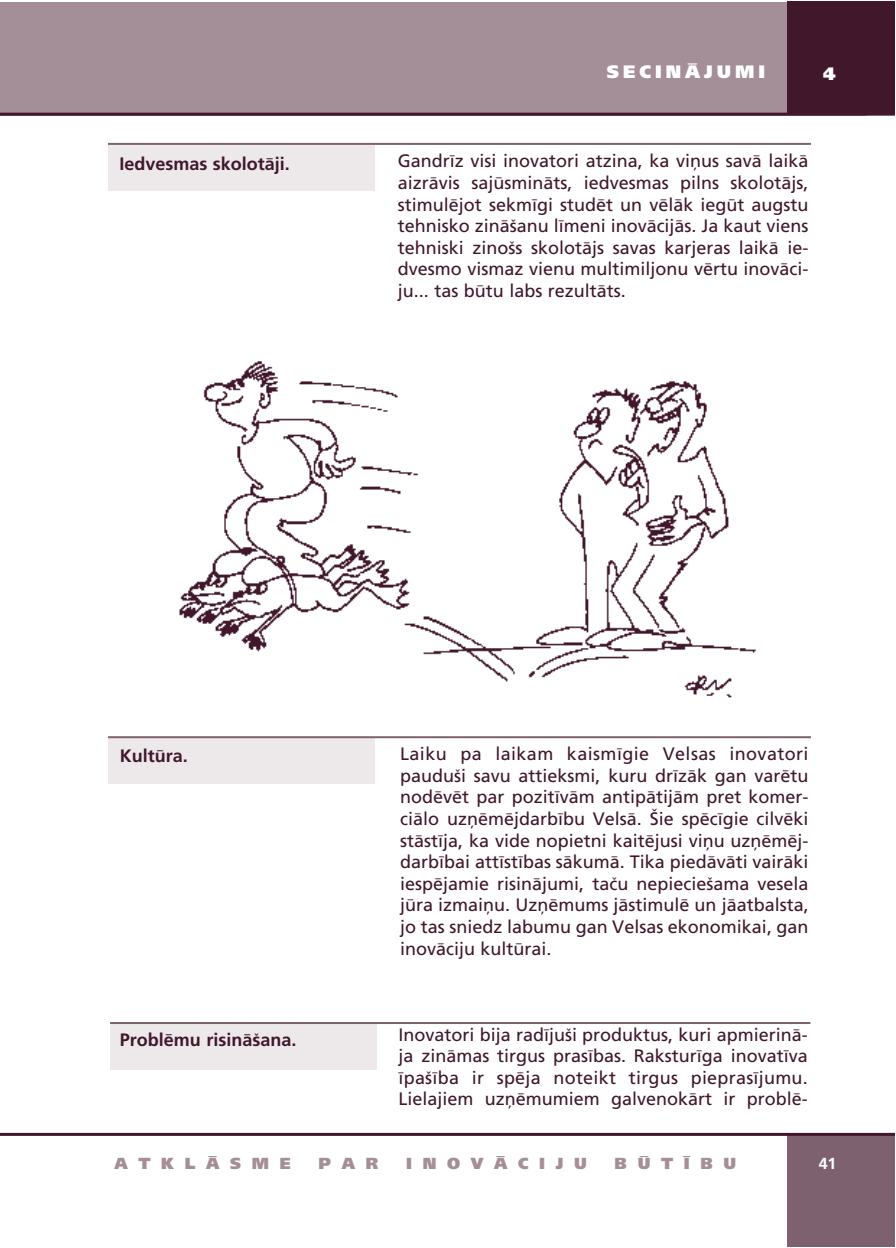
<style>
.page{position:relative;width:896px;height:1248px;background:#fff}
.page>*{position:absolute;margin:0;border:0;box-sizing:border-box;transform-origin:0 0}
.t1{font:18px/21.6px "Frutiger Lat Plain";color:#41172c;text-align:justify}
.t2{font:700 18px "Frutiger Lat";color:#41172c}
.t3{font:900 18px "Frutiger Lat";letter-spacing:.22em;color:#fff}
.t4{font:900 16px "Frutiger Lat";letter-spacing:.665em;color:#a48f99}
.t5{font:700 16px "Frutiger Lat";color:#fff}
</style>
<div class="page">
<div style="left:110px;top:1024px;width:267px;height:46px;background:#ede9eb"></div>
<div style="left:0;top:2px;width:867px;height:114px;background:#a48f99"></div>
<div style="left:787px;top:1px;width:108px;height:114px;background:#41172c"></div>
<div style="left:787px;top:1135px;width:108px;height:112px;background:#7e616f"></div>
<hr style="left:0;top:1133px;width:895px;height:3px;background:#41172c">
<hr style="left:0;top:113px;width:895px;height:3px;background:#41172c">
<hr style="left:110px;top:1022px;width:700px;height:2px;background:#7e616f">
<div style="left:108px;top:738px;width:267px;height:46px;background:#ede9eb"></div>
<hr style="left:108px;top:736px;width:703px;height:2px;background:#7e616f">
<div style="left:108px;top:145px;width:267px;height:45px;background:#ede9eb"></div>
<hr style="left:108px;top:143px;width:703px;height:2px;background:#7e616f">
<img style="left:179px;top:361px;width:577px;height:337px">
<p class="t3" style="left:607px;top:64px;width:160px">SECINÅJUMI</p>
<p class="t3" style="left:823px;top:66px;width:14px">4</p>
<p class="t2" style="left:119px;top:156px;width:172px">Iedvesmas skolotåji.</p>
<p class="t1" style="left:398px;top:152px;width:412px">Gandrîz visi inovatori atzina, ka viñus savå laikå aizråvis sajüsminåts, iedvesmas pilns skolotåjs, stimuléjot sekmîgi studét un vélåk iegüt augstu tehnisko zinåßanu lîmeni inovåcijås. Ja kaut viens tehniski zinoßs skolotåjs savas karjeras laikå ie&shy;dvesmo vismaz vienu multimiljonu vértu inovåci&shy;ju... tas bütu labs rezultåts.</p>
<p class="t2" style="left:120px;top:748px;width:70px">Kultüra.</p>
<p class="t1" style="left:400px;top:745px;width:410px">Laiku pa laikam kaismîgie Velsas inovatori paudußi savu attieksmi, kuru drîzåk gan varétu nodévét par pozitîvåm antipåtijåm pret komer&shy;ciålo uzñéméjdarbîbu Velså. Íie spécîgie cilvéki ståstîja, ka vide nopietni kaitéjusi viñu uzñéméj&shy;darbîbai attîstîbas såkumå. Tika piedåvåti vairåki iespéjamie risinåjumi, taçu nepiecießama vesela jüra izmaiñu. Uzñémums jåstimulé un jåatbalsta, jo tas sniedz labumu gan Velsas ekonomikai, gan inovåciju kultürai.</p>
<p class="t2" style="left:120px;top:1032px;width:178px">Problému risinåßana.</p>
<p class="t1" style="left:399px;top:1025px;width:411px">Inovatori bija radîjußi produktus, kuri apmierinå&shy;ja zinåmas tirgus prasîbas. Raksturîga inovatîva îpaßîba ir spéja noteikt tirgus pieprasîjumu.<br>Lielajiem uzñémumiem galvenokårt ir problé-</p>
<p class="t4" style="left:115px;top:1157px;width:178px">ATKLÅSME</p>
<p class="t4" style="left:319px;top:1157px;width:61px">PAR</p>
<p class="t4" style="left:406px;top:1157px;width:182px">INOVÅCIJU</p>
<p class="t4" style="left:615px;top:1157px;width:123px">BËTÈBU</p>
<p class="t5" style="left:819px;top:1157px;width:19px">41</p>
</div>
